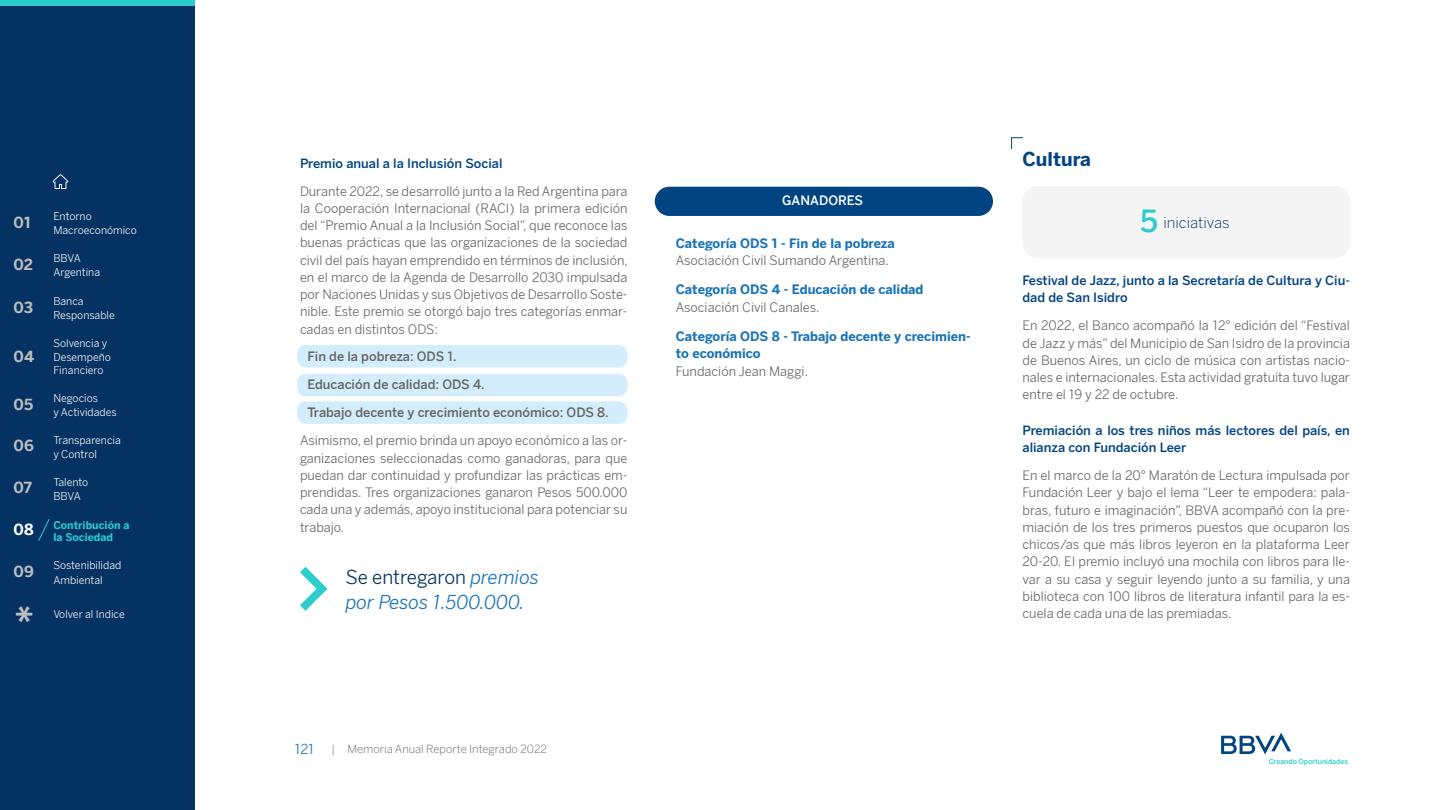
<style>
.page{position:relative;width:1440px;height:810px;background:#fff}
.page>*{position:absolute;margin:0;border:0;box-sizing:border-box;transform-origin:0 0}
.t1{font:700 36px "BBVA Benton Sans";color:#bdbdbd}
.t2{font:italic 18.75px/24.8px "BBVA Benton Sans";color:#1973b8}
.t3{font:700 18.75px "BBVA Benton Sans";color:#004481}
.t4{font:700 15px "BBVA Benton Sans";color:#bdbdbd}
.t5{font:300 15px "BBVA Benton Sans";color:#043263}
.t6{font:700 15px "BBVA Benton Sans";color:#fff}
.t7{font:13.5px "BBVA Benton Sans";color:#1973b8}
.t8{font:12.75px/17.2px "BBVA Benton Sans";color:#666;text-align:justify}
.t9{font:500 12.75px/17.2px "Benton Sans BBVA";color:#004481}
.t10{font:700 12.75px/17.2px "BBVA Benton Sans";color:#1973b8}
.t11{font:300 12.75px/27.9px "BBVA Benton Sans";color:#666}
.t12{font:300 12.75px "BBVA Benton Sans";color:#fff}
.t13{font:300 11.25px "BBVA Benton Sans";color:#666}
.t14{font:10.5px/14.1px "BBVA Benton Sans";color:#f4f4f4}
.t15{font:700 10.5px/12.6px "BBVA Benton Sans";color:#2dcccd}
.t16{font:500 7.12px "Benton Sans BBVA";letter-spacing:-.015em;color:#2dcccd}
.s1{font-style:normal;color:#043263}
.s2{font-size:30px;color:#2dcccd}
</style>
<div class="page">
<div style="left:0;top:0;width:195px;height:810px;background:#043263"></div>
<svg style="left:52px;top:174px;width:17px;height:15px"></svg>
<svg style="left:1221px;top:733px;width:70px;height:21px"></svg>
<div style="left:0;top:0;width:195px;height:6px;background:#2dcccd"></div>
<svg style="left:38px;top:519px;width:12px;height:22px"></svg>
<div style="left:1023px;top:186px;width:327px;height:72px;background:#f4f4f4;border-radius:15px"></div>
<div style="left:297px;top:345px;width:331px;height:23px;background:#d4edfc;border-radius:9px"></div>
<div style="left:297px;top:374px;width:331px;height:22px;background:#d4edfc;border-radius:9px"></div>
<div style="left:297px;top:401px;width:331px;height:23px;background:#d4edfc;border-radius:9px"></div>
<svg style="left:1011px;top:137px;width:12px;height:12px"></svg>
<svg style="left:300px;top:567px;width:28px;height:44px"></svg>
<div style="left:655px;top:187px;width:338px;height:29px;background:#004481;border-radius:15px"></div>
<p class="t4" style="left:14px;top:214px;width:19px">01</p>
<p class="t4" style="left:14px;top:255px;width:21px">02</p>
<p class="t4" style="left:14px;top:298px;width:21px">03</p>
<p class="t4" style="left:14px;top:347px;width:22px">04</p>
<p class="t4" style="left:14px;top:395px;width:21px">05</p>
<p class="t4" style="left:14px;top:437px;width:22px">06</p>
<p class="t4" style="left:14px;top:478px;width:20px">07</p>
<p class="t6" style="left:14px;top:521px;width:22px">08</p>
<p class="t4" style="left:14px;top:562px;width:22px">09</p>
<h1 class="t1" style="left:15px;top:597px;width:20px">*</h1>
<p class="t14" style="left:53px;top:209px;width:85px">Entorno<br>Macroeconómico</p>
<p class="t14" style="left:53px;top:251px;width:48px">BBVA<br>Argentina</p>
<p class="t14" style="left:53px;top:294px;width:63px">Banca<br>Responsable</p>
<p class="t14" style="left:53px;top:336px;width:59px">Solvencia y<br>Desempeño</p>
<p class="t14" style="left:53px;top:363px;width:52px">Financiero</p>
<p class="t14" style="left:53px;top:391px;width:65px">Negocios<br>y Actividades</p>
<p class="t14" style="left:53px;top:433px;width:69px">Transparencia y Control</p>
<p class="t14" style="left:53px;top:476px;width:37px">Talento<br>BBVA</p>
<p class="t15" style="left:53px;top:519px;width:78px">Contribución a la Sociedad</p>
<p class="t14" style="left:53px;top:559px;width:69px">Sostenibilidad<br>Ambiental</p>
<p class="t14" style="left:53px;top:607px;width:73px">Volver al Indice</p>
<p class="t9" style="left:300px;top:154px;width:204px">Premio anual a la Inclusión Social</p>
<p class="t8" style="left:300px;top:182px;width:329px">Durante 2022, se desarrolló junto a la Red Argentina para la Cooperación Internacional (RACI) la primera edición del “Premio Anual a la Inclusión Social”, que reconoce las buenas prácticas que las organizaciones de la sociedad civil del país hayan emprendido en términos de inclusión, en el marco de la Agenda de Desarrollo 2030 impulsada por Naciones Unidas y sus Objetivos de Desarrollo Soste&shy;nible. Este premio se otorgó bajo tres categorías enmar&shy;cadas en distintos ODS:</p>
<p class="t11" style="left:307px;top:343px;width:303px">Fin de la pobreza: ODS 1.<br>Educación de calidad: ODS 4.<br>Trabajo decente y crecimiento económico: ODS 8.</p>
<p class="t8" style="left:300px;top:432px;width:329px">Asimismo, el premio brinda un apoyo económico a las or&shy;ganizaciones seleccionadas como ganadoras, para que puedan dar continuidad y profundizar las prácticas em&shy;prendidas. Tres organizaciones ganaron Pesos 500.000 cada una y además, apoyo institucional para potenciar su trabajo.</p>
<h2 class="t2" style="left:346px;top:565px;width:195px"><span class="s1">Se entregaron</span> premios por Pesos 1.500.000.</h2>
<p class="t12" style="left:782px;top:193px;width:82px">GANADORES</p>
<p class="t10" style="left:676px;top:235px;width:221px">Categoría ODS 1 - Fin de la pobreza</p>
<p class="t8" style="left:676px;top:252px;width:215px">Asociación Civil Sumando Argentina.</p>
<p class="t10" style="left:676px;top:281px;width:249px">Categoría ODS 4 - Educación de calidad</p>
<p class="t8" style="left:676px;top:298px;width:145px">Asociación Civil Canales.</p>
<p class="t10" style="left:676px;top:328px;width:296px">Categoría ODS 8 - Trabajo decente y crecimien&shy;to económico</p>
<p class="t8" style="left:676px;top:362px;width:134px">Fundación Jean Maggi.</p>
<p class="t7" style="left:295px;top:741px;width:21px">121</p>
<p class="t13" style="left:332px;top:742px;width:217px">| Memoria Anual Reporte Integrado 2022</p>
<h2 class="t3" style="left:1023px;top:147px;width:70px">Cultura</h2>
<p class="t5" style="left:1140px;top:213px;width:91px"><span class="s2">5</span> iniciativas</p>
<p class="t9" style="left:1023px;top:272px;width:329px">Festival de Jazz, junto a la Secretaría de Cultura y Ciu&shy;dad de San Isidro</p>
<p class="t8" style="left:1023px;top:317px;width:329px">En 2022, el Banco acompañó la 12° edición del “Festival de Jazz y más” del Municipio de San Isidro de la provincia de Buenos Aires, un ciclo de música con artistas nacio&shy;nales e internacionales. Esta actividad gratuita tuvo lugar entre el 19 y 22 de octubre.</p>
<p class="t9" style="left:1023px;top:422px;width:329px">Premiación a los tres niños más lectores del país, en alianza con Fundación Leer</p>
<p class="t8" style="left:1023px;top:467px;width:329px">En el marco de la 20° Maratón de Lectura impulsada por Fundación Leer y bajo el lema “Leer te empodera: pala&shy;bras, futuro e imaginación”, BBVA acompañó con la pre&shy;miación de los tres primeros puestos que ocuparon los chicos/as que más libros leyeron en la plataforma Leer 20-20. El premio incluyó una mochila con libros para lle&shy;var a su casa y seguir leyendo junto a su familia, y una biblioteca con 100 libros de literatura infantil para la es&shy;cuela de cada una de las premiadas.</p>
<p class="t16" style="left:1269px;top:757px;width:81px">Creando Oportunidades</p>
</div>
